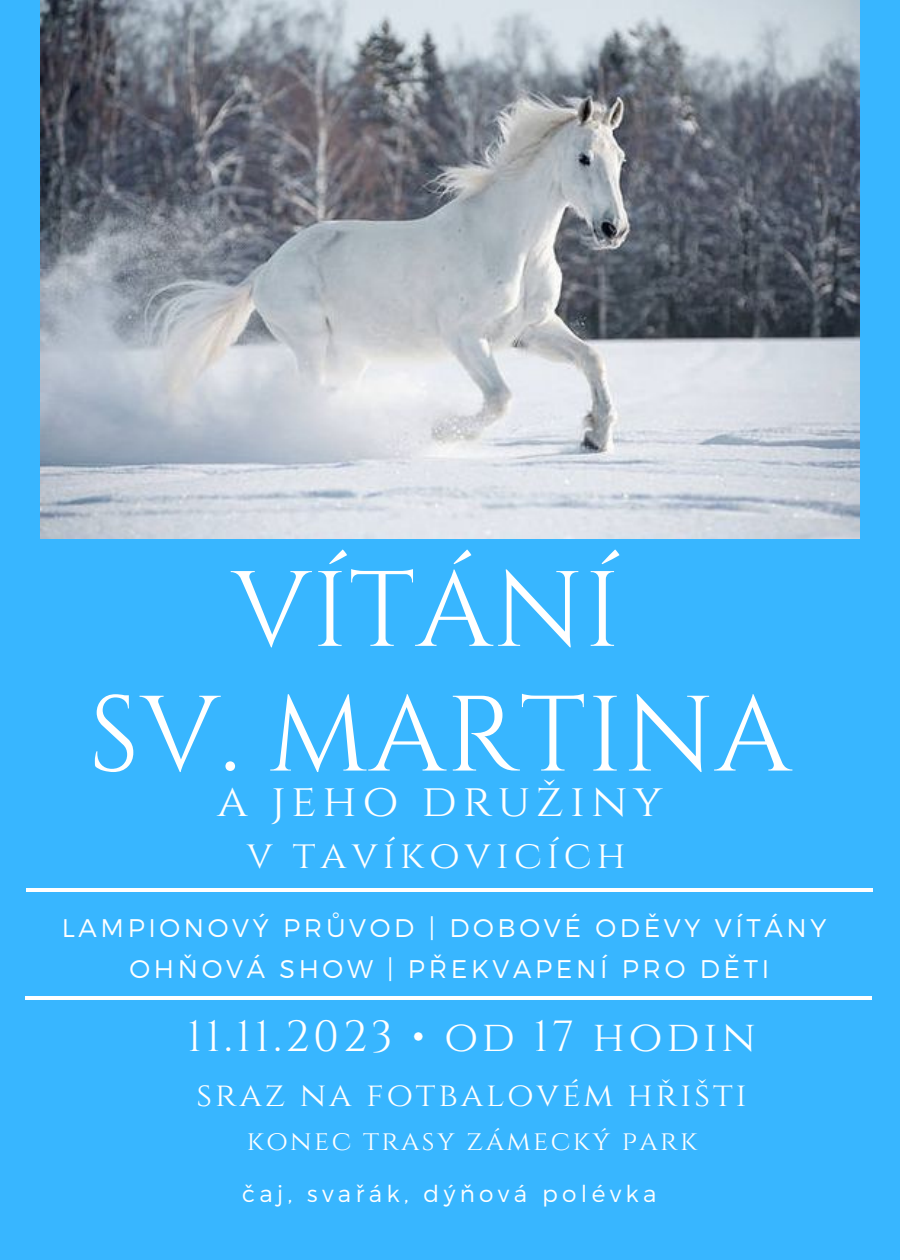
<style>
.page{position:relative;width:900px;height:1260px;background:#38b6ff}
.page>*{position:absolute;margin:0;border:0;box-sizing:border-box;transform-origin:0 0}
.t1{font:106.88px "Cinzel";letter-spacing:.01em;color:#fff}
.t2{font:46.12px "Cinzel";letter-spacing:.13em;color:#fff}
.t3{font:43.56px "Cinzel";letter-spacing:.085em;color:#fff}
.t4{font:39.25px "Cinzel";letter-spacing:.13em;color:#fff}
.t5{font:33.94px "Cinzel";letter-spacing:.085em;color:#fff}
.t6{font:27.69px "Cinzel";letter-spacing:.085em;color:#fff}
.t7{font:300 25.5px "Montserrat";letter-spacing:.145em;color:#fff}
.t8{font:300 23.25px "Montserrat";letter-spacing:.185em;color:#fff}
</style>
<div class="page">
<hr style="left:26px;top:888px;width:847px;height:4px;background:#fff">
<hr style="left:26px;top:997px;width:846px;height:3px;background:#fff">
<img style="left:41px;top:0;width:819px;height:539px">
<p class="t1" style="left:232px;top:542px;width:390px">VÍTÁNÍ</p>
<p class="t1" style="left:89px;top:667px;width:704px">SV. MARTINA</p>
<p class="t2" style="left:217px;top:772px;width:447px">a jeho družiny</p>
<p class="t4" style="left:247px;top:830px;width:380px">v tavíkovicích</p>
<p class="t7" style="left:62px;top:911px;width:766px">LAMPIONOVÝ PRŮVOD | DOBOVÉ ODĚVY VÍTÁNY</p>
<p class="t7" style="left:130px;top:953px;width:641px">OHŇOVÁ SHOW | PŘEKVAPENÍ PRO DĚTI</p>
<p class="t3" style="left:187px;top:1009px;width:570px">11.11.2023 • od 17 hodin</p>
<p class="t5" style="left:197px;top:1073px;width:552px">sraz na fotbalovém hřišti</p>
<p class="t6" style="left:247px;top:1123px;width:452px">konec trasy zámecký park</p>
<p class="t8" style="left:242px;top:1179px;width:416px">čaj, svařák, dýňová polévka</p>
</div>
